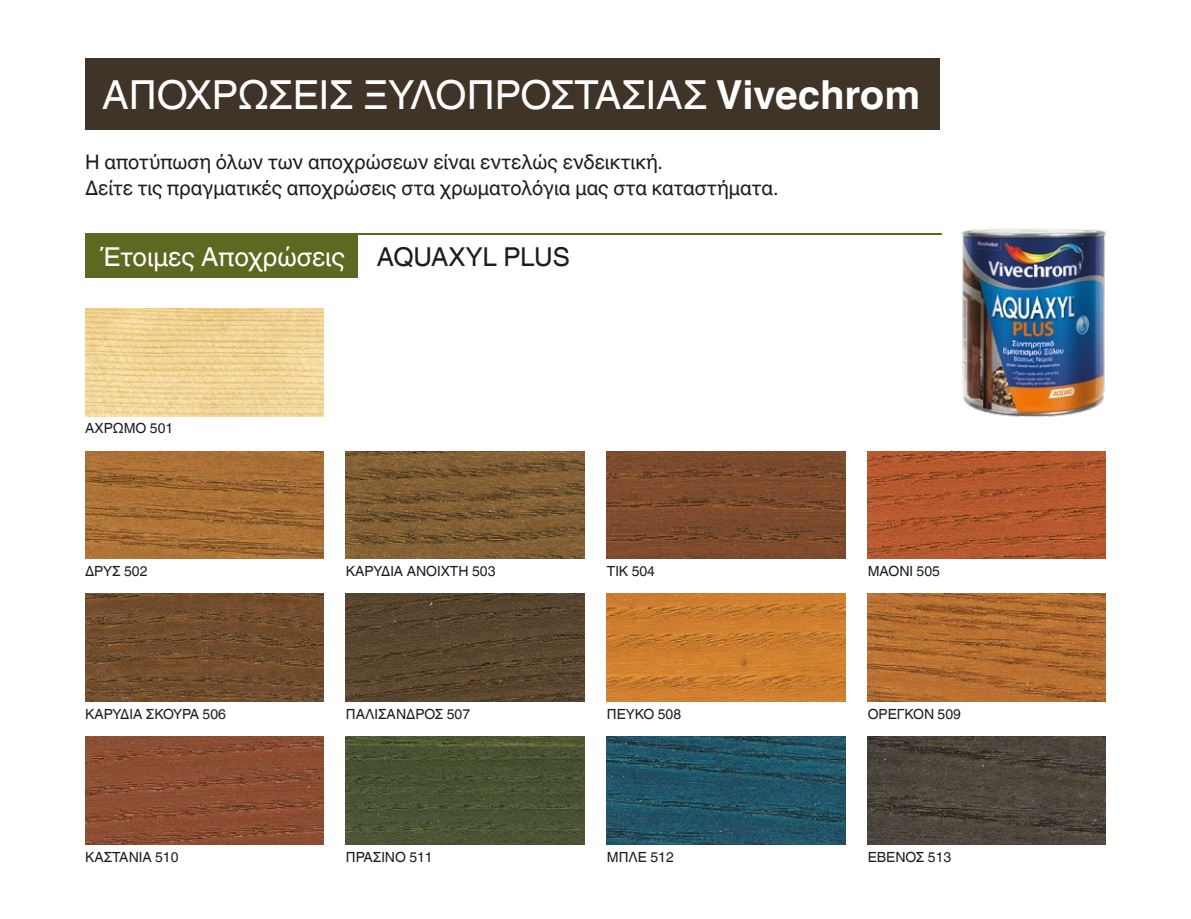
<style>
.page{position:relative;width:1191px;height:919px;background:#fff}
.page>*{position:absolute;margin:0;border:0;box-sizing:border-box;transform-origin:0 0}
.t1{font:40px "Helvetica World";color:#fff}
.t2{font:26px "Helvetica World";color:#fff}
.t3{font:20px/26px "Helvetica World";color:#1d1d1b}
.t4{font:14px "Helvetica World";color:#1d1d1b}
.s1{font-weight:700}
.s2{color:#1d1d1b}
</style>
<div class="page">
<div style="left:85px;top:234px;width:272px;height:43px;background:#5e6821"></div>
<div style="left:85px;top:58px;width:854px;height:72px;background:#403428"></div>
<img style="left:85px;top:451px;width:238px;height:107px">
<img style="left:867px;top:451px;width:239px;height:107px">
<img style="left:607px;top:451px;width:238px;height:107px">
<img style="left:346px;top:451px;width:238px;height:107px">
<img style="left:85px;top:594px;width:238px;height:107px">
<img style="left:867px;top:594px;width:239px;height:107px">
<img style="left:607px;top:594px;width:238px;height:107px">
<img style="left:346px;top:594px;width:238px;height:107px">
<img style="left:85px;top:736px;width:238px;height:108px">
<img style="left:867px;top:736px;width:239px;height:108px">
<img style="left:607px;top:736px;width:238px;height:108px">
<img style="left:346px;top:736px;width:238px;height:108px">
<img style="left:961px;top:228px;width:146px;height:189px">
<img style="left:85px;top:308px;width:238px;height:108px">
<hr style="left:85px;top:233px;width:856px;height:2px;background:#5e6821">
<h1 class="t1" style="left:102px;top:72px;width:819px">ΑΠΟΧΡΩΣΕΙΣ ΞΥΛΟΠΡΟΣΤΑΣΙΑΣ <span class="s1">Vivechrom</span></h1>
<h3 class="t3" style="left:85px;top:149px;width:695px">Η αποτύπωση όλων των αποχρώσεων είναι εντελώς ενδεικτική.<br>Δείτε τις πραγματικές αποχρώσεις στα χρωματολόγια μας στα καταστήματα.</h3>
<h2 class="t2" style="left:100px;top:242px;width:472px">Έτοιμες Αποχρώσεις <span class="s2">AQUAXYL PLUS</span></h2>
<p class="t4" style="left:85px;top:420px;width:90px">ΑΧΡΩΜΟ 501</p>
<p class="t4" style="left:85px;top:562px;width:64px">ΔΡΥΣ 502</p>
<p class="t4" style="left:346px;top:562px;width:151px">ΚΑΡΥΔΙΑ ΑΝΟΙΧΤΗ 503</p>
<p class="t4" style="left:607px;top:562px;width:50px">ΤΙΚ 504</p>
<p class="t4" style="left:867px;top:562px;width:74px">ΜΑΟΝΙ 505</p>
<p class="t4" style="left:85px;top:705px;width:142px">ΚΑΡΥΔΙΑ ΣΚΟΥΡΑ 506</p>
<p class="t4" style="left:346px;top:705px;width:126px">ΠΑΛΙΣΑΝΔΡΟΣ 507</p>
<p class="t4" style="left:607px;top:705px;width:76px">ΠΕΥΚΟ 508</p>
<p class="t4" style="left:867px;top:705px;width:95px">ΟΡΕΓΚΟΝ 509</p>
<p class="t4" style="left:85px;top:848px;width:95px">ΚΑΣΤΑΝΙΑ 510</p>
<p class="t4" style="left:346px;top:848px;width:88px">ΠΡΑΣΙΝΟ 511</p>
<p class="t4" style="left:607px;top:848px;width:68px">ΜΠΛΕ 512</p>
<p class="t4" style="left:867px;top:848px;width:85px">ΕΒΕΝΟΣ 513</p>
</div>
